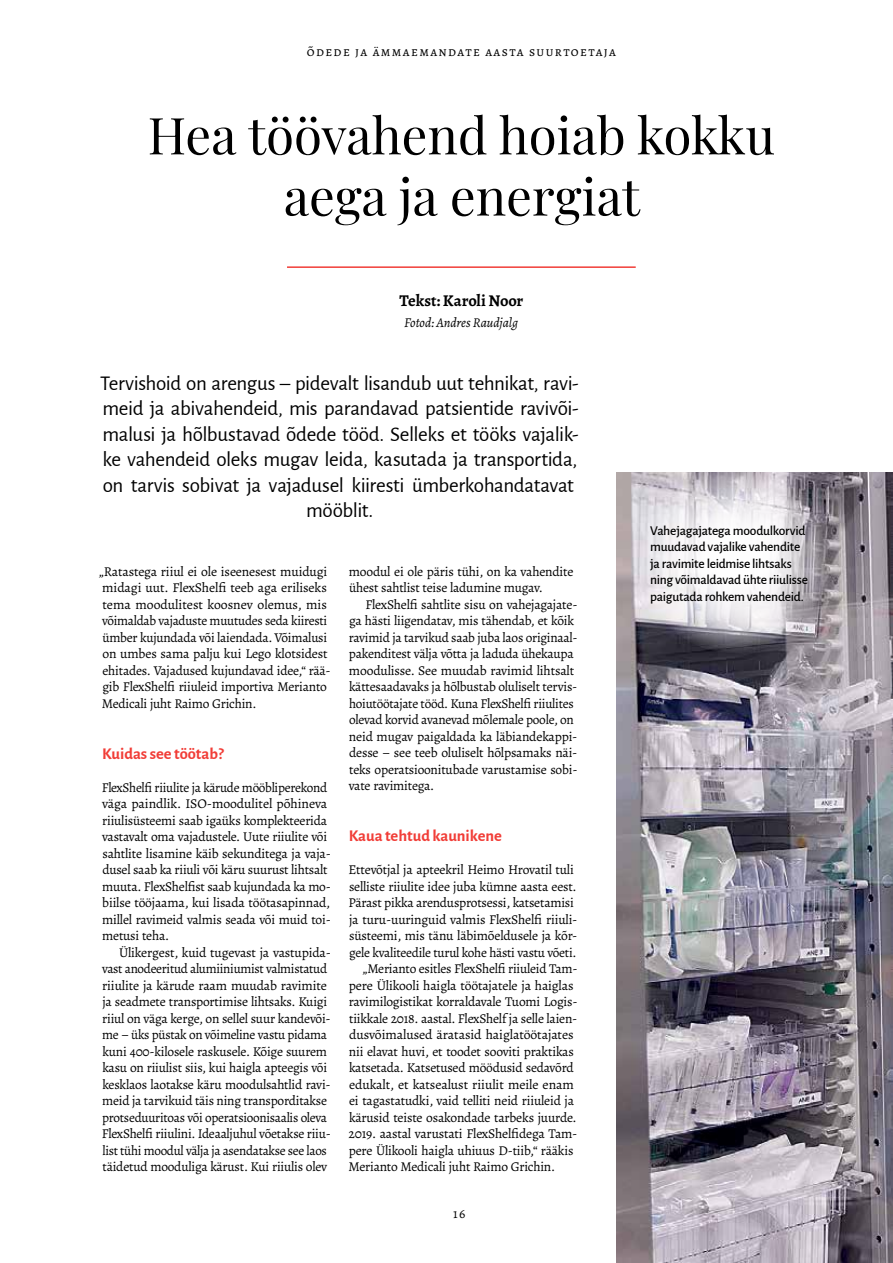
<style>
.page{position:relative;width:893px;height:1263px;background:#fff}
.page>*{position:absolute;margin:0;border:0;box-sizing:border-box;transform-origin:0 0}
.t1{font:51px/61.2px "Playfair Display";color:#000;text-align:center}
.t2{font:21px/25.5px "Alegreya Sans";letter-spacing:-.02em;color:#000;text-align:center}
.t3{font:700 16.5px "Alegreya Sans";color:#f13d37}
.t4{font:700 16.5px "Alegreya";letter-spacing:-.005em;color:#000}
.t5{font:13.5px/16.5px "Alegreya";letter-spacing:-.02em;color:#000}
.t6{font:500 13.5px/16.5px "Alegreya Sans";letter-spacing:-.02em;color:#000}
.t7{font:13.5px "Alegreya SC";letter-spacing:.1em;color:#000}
.t8{font:italic 13.5px "Alegreya";letter-spacing:-.005em;color:#000}
</style>
<div class="page">
<hr style="left:287px;top:266px;width:349px;height:2px;background:#f13d37">
<img style="left:617px;top:472px;width:276px;height:791px">
<svg style="left:640px;top:466px;width:188px;height:187px"></svg>
<p class="t7" style="left:307px;top:42px;width:311px">õdede ja ämmaemandate aasta suurtoetaja</p>
<h1 class="t1" style="left:148px;top:100px;width:629px">Hea töövahend hoiab kokku aega ja energiat</h1>
<p class="t4" style="left:399px;top:289px;width:126px">Tekst: Karoli Noor</p>
<p class="t8" style="left:404px;top:313px;width:116px">Fotod: Andres Raudjalg</p>
<p class="t2" style="left:100px;top:369px;width:480px">Tervishoid on arengus – pidevalt lisandub uut tehnikat, ravi&shy;meid ja abivahendeid, mis parandavad patsientide ravivõi&shy;malusi ja hõlbustavad õdede tööd. Selleks et tööks vajalik&shy;ke vahendeid oleks mugav leida, kasutada ja transportida, on tarvis sobivat ja vajadusel kiiresti ümberkohandatavat mööblit.</p>
<p class="t5" style="left:99px;top:563px;width:234px">„Ratastega riiul ei ole iseenesest muidugi midagi uut. FlexShelfi teeb aga eriliseks tema moodulitest koosnev olemus, mis võimaldab vajaduste muutudes seda kiiresti ümber kujundada või laiendada. Võimalusi on umbes sama palju kui Lego klotsidest ehitades. Vajadused kujundavad idee,“ rää&shy;gib FlexShelfi riiuleid importiva Merianto Medicali juht Raimo Grichin.</p>
<p class="t3" style="left:102px;top:741px;width:123px">Kuidas see töötab?</p>
<p class="t5" style="left:102px;top:779px;width:230px">FlexShelfi riiulite ja kärude mööbliperekond väga paindlik. ISO-moodulitel põhineva riiulisüsteemi saab igaüks komplekteerida vastavalt oma vajadustele. Uute riiulite või sahtlite lisamine käib sekunditega ja vaja&shy;dusel saab ka riiuli või käru suurust lihtsalt muuta. FlexShelfist saab kujundada ka mo&shy;biilse tööjaama, kui lisada töötasapinnad, millel ravimeid valmis seada või muid toi&shy;metusi teha.</p>
<p class="t5" style="left:102px;top:944px;width:231px;text-indent:17px">Ülikergest, kuid tugevast ja vastupida&shy;vast anodeeritud alumiiniumist valmistatud riiulite ja kärude raam muudab ravimite ja seadmete transportimise lihtsaks. Kuigi riiul on väga kerge, on sellel suur kandevõi&shy;me – üks püstak on võimeline vastu pidama kuni 400-kilosele raskusele. Kõige suurem kasu on riiulist siis, kui haigla apteegis või kesklaos laotakse käru moodulsahtlid ravi&shy;meid ja tarvikuid täis ning transporditakse protseduuritoas või operatsioonisaalis oleva FlexShelfi riiulini. Ideaaljuhul võetakse riiu&shy;list tühi moodul välja ja asendatakse see laos täidetud mooduliga kärust. Kui riiulis olev</p>
<p class="t5" style="left:349px;top:563px;width:226px">moodul ei ole päris tühi, on ka vahendite ühest sahtlist teise ladumine mugav.</p>
<p class="t5" style="left:349px;top:596px;width:230px;text-indent:17px">FlexShelfi sahtlite sisu on vahejagajate&shy;ga hästi liigendatav, mis tähendab, et kõik ravimid ja tarvikud saab juba laos originaal&shy;pakenditest välja võtta ja laduda ühekaupa moodulisse. See muudab ravimid lihtsalt kättesaadavaks ja hõlbustab oluliselt tervis&shy;hoiutöötajate tööd. Kuna FlexShelfi riiulites olevad korvid avanevad mõlemale poole, on neid mugav paigaldada ka läbiandekappi&shy;desse – see teeb oluliselt hõlpsamaks näi&shy;teks operatsioonitubade varustamise sobi&shy;vate ravimitega.</p>
<p class="t3" style="left:349px;top:824px;width:155px">Kaua tehtud kaunikene</p>
<p class="t5" style="left:348px;top:861px;width:227px">Ettevõtjal ja apteekril Heimo Hrovatil tuli</p>
<p class="t5" style="left:349px;top:878px;width:229px">selliste riiulite idee juba kümne aasta eest.</p>
<p class="t5" style="left:348px;top:894px;width:227px">Pärast pikka arendusprotsessi, katsetamisi</p>
<p class="t5" style="left:349px;top:911px;width:230px">ja turu-uuringuid valmis FlexShelfi riiuli-</p>
<p class="t5" style="left:349px;top:927px;width:230px">süsteemi, mis tänu läbimõeldusele ja kõr-</p>
<p class="t5" style="left:349px;top:944px;width:229px">gele kvaliteedile turul kohe hästi vastu võeti.</p>
<p class="t5" style="left:362px;top:960px;width:217px">„Merianto esitles FlexShelfi riiuleid Tam-</p>
<p class="t5" style="left:349px;top:977px;width:226px">pere Ülikooli haigla töötajatele ja haiglas</p>
<p class="t5" style="left:349px;top:993px;width:230px">ravimilogistikat korraldavale Tuomi Logis-</p>
<p class="t5" style="left:349px;top:1010px;width:230px">tiikkale 2018. aastal. FlexShelf ja selle laien-</p>
<p class="t5" style="left:349px;top:1026px;width:226px">dusvõimalused äratasid haiglatöötajates</p>
<p class="t5" style="left:349px;top:1043px;width:226px">nii elavat huvi, et toodet sooviti praktikas</p>
<p class="t5" style="left:349px;top:1059px;width:226px">katsetada. Katsetused möödusid sedavõrd</p>
<p class="t5" style="left:349px;top:1076px;width:226px">edukalt, et katsealust riiulit meile enam</p>
<p class="t5" style="left:349px;top:1092px;width:226px">ei tagastatudki, vaid telliti neid riiuleid ja</p>
<p class="t5" style="left:349px;top:1109px;width:229px">kärusid teiste osakondade tarbeks juurde.</p>
<p class="t5" style="left:348px;top:1125px;width:231px">2019. aastal varustati FlexShelfidega Tam-</p>
<p class="t5" style="left:349px;top:1142px;width:226px">pere Ülikooli haigla uhiuus D-tiib,“ rääkis</p>
<p class="t5" style="left:348px;top:1158px;width:208px">Merianto Medicali juht Raimo Grichin.</p>
<p class="t5" style="left:453px;top:1206px;width:14px">16</p>
<p class="t6" style="left:650px;top:521px;width:159px">Vahejagajatega moodulkorvid muudavad vajalike vahendite ja ravimite leidmise lihtsaks ning võimaldavad ühte riiulisse paigutada rohkem vahendeid.</p>
</div>
